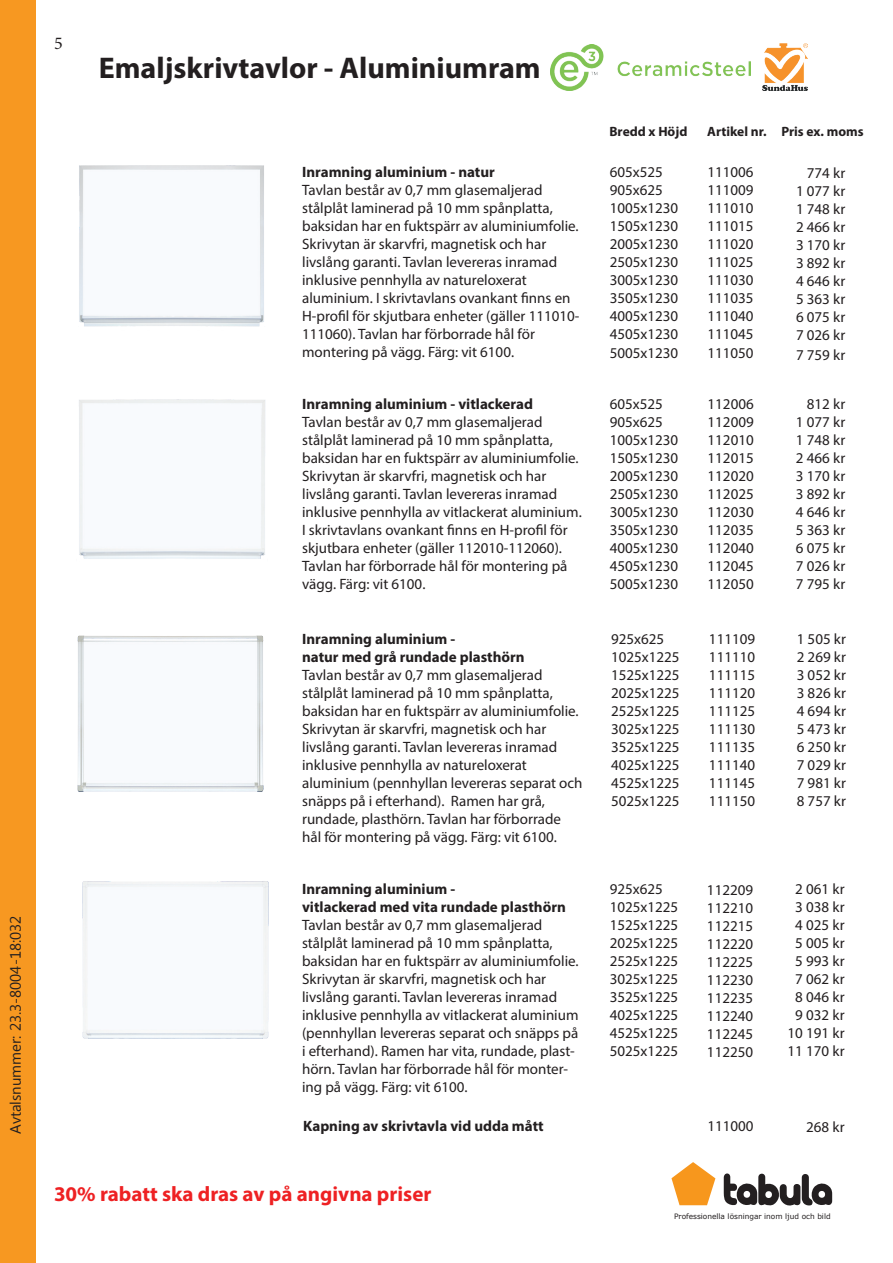
<style>
.page{position:relative;width:893px;height:1263px;background:#fff}
.page>*{position:absolute;margin:0;border:0;box-sizing:border-box;transform-origin:0 0}
.t1{font:700 30px "Myriad Pro";color:#231f20}
.t2{font:700 21px "Myriad Pro";color:#ee2123}
.t3{font:18px "Minion Pro";color:#231f20}
.t4{font:15px/18px "Myriad Pro";color:#231f20}
.t5{font:700 15px/18px "Myriad Pro";color:#231f20}
.t6{font:15px "Myanmar Text";color:#231f20}
.t7{font:700 13.5px "Myriad Pro";color:#231f20}
.t8{font:7.35px "Verdana";color:#231f20}
</style>
<div class="page">
<div style="left:0;top:0;width:36px;height:1263px;background:#f79821"></div>
<img style="left:79px;top:165px;width:185px;height:162px">
<img style="left:79px;top:399px;width:187px;height:160px">
<img style="left:77px;top:635px;width:187px;height:157px">
<img style="left:82px;top:881px;width:187px;height:158px">
<img style="left:763px;top:43px;width:44px;height:47px">
<svg style="left:671px;top:1162px;width:44px;height:43px"></svg>
<svg style="left:724px;top:1173px;width:108px;height:33px"></svg>
<img style="left:551px;top:44px;width:199px;height:46px">
<p class="t6" style="left:7px;top:1134px;width:220px;rotate:-90deg">Avtalsnummer: 23.3-8004-18:032</p>
<p class="t3" style="left:54px;top:31px;width:10px">5</p>
<h1 class="t1" style="left:99px;top:48px;width:443px">Emaljskrivtavlor - Aluminiumram</h1>
<p class="t5" style="left:302px;top:162px;width:194px">Inramning aluminium - natur</p>
<p class="t4" style="left:302px;top:180px;width:279px">Tavlan består av 0,7 mm glasemaljerad stålplåt laminerad på 10 mm spånplatta, baksidan har en fuktspärr av aluminiumfolie.<br>Skrivytan är skarvfri, magnetisk och har livslång garanti. Tavlan levereras inramad inklusive pennhylla av natureloxerat aluminium. I skrivtavlans ovankant finns en H-profil för skjutbara enheter (gäller 111010- 111060). Tavlan har förborrade hål för montering på vägg. Färg: vit 6100.</p>
<p class="t5" style="left:302px;top:394px;width:232px">Inramning aluminium - vitlackerad</p>
<p class="t4" style="left:302px;top:412px;width:281px">Tavlan består av 0,7 mm glasemaljerad stålplåt laminerad på 10 mm spånplatta, baksidan har en fuktspärr av aluminiumfolie.<br>Skrivytan är skarvfri, magnetisk och har livslång garanti. Tavlan levereras inramad inklusive pennhylla av vitlackerat aluminium.<br>I skrivtavlans ovankant finns en H-profil för skjutbara enheter (gäller 112010-112060).<br>Tavlan har förborrade hål för montering på vägg. Färg: vit 6100.</p>
<p class="t5" style="left:302px;top:629px;width:224px">Inramning aluminium -<br>natur med grå rundade plasthörn</p>
<p class="t4" style="left:302px;top:666px;width:282px">Tavlan består av 0,7 mm glasemaljerad stålplåt laminerad på 10 mm spånplatta, baksidan har en fuktspärr av aluminiumfolie.<br>Skrivytan är skarvfri, magnetisk och har livslång garanti. Tavlan levereras inramad inklusive pennhylla av natureloxerat aluminium (pennhyllan levereras separat och snäpps på i efterhand). Ramen har grå, rundade, plasthörn. Tavlan har förborrade hål för montering på vägg. Färg: vit 6100.</p>
<p class="t5" style="left:302px;top:880px;width:265px">Inramning aluminium -<br>vitlackerad med vita rundade plasthörn</p>
<p class="t4" style="left:302px;top:916px;width:278px">Tavlan består av 0,7 mm glasemaljerad stålplåt laminerad på 10 mm spånplatta, baksidan har en fuktspärr av aluminiumfolie.<br>Skrivytan är skarvfri, magnetisk och har livslång garanti. Tavlan levereras inramad inklusive pennhylla av vitlackerat aluminium (pennhyllan levereras separat och snäpps på i efterhand). Ramen har vita, rundade, plast&shy;hörn. Tavlan har förborrade hål för monter&shy;ing på vägg. Färg: vit 6100.</p>
<p class="t7" style="left:609px;top:123px;width:79px">Bredd x Höjd</p>
<p class="t7" style="left:707px;top:123px;width:158px">Artikel nr. Pris ex. moms</p>
<p class="t4" style="left:610px;top:162px;width:70px">605x525<br>905x625<br>1005x1230<br>1505x1230<br>2005x1230<br>2505x1230<br>3005x1230<br>3505x1230<br>4005x1230<br>4505x1230</p>
<p class="t4" style="left:610px;top:344px;width:70px">5005x1230</p>
<p class="t4" style="left:707px;top:162px;width:48px;text-align:justify">111006<br>111009<br>111010<br>111015<br>111020<br>111025<br>111030<br>111035<br>111040<br>111045</p>
<p class="t4" style="left:707px;top:344px;width:48px">111050</p>
<p class="t4" style="left:610px;top:394px;width:70px">605x525<br>905x625<br>1005x1230<br>1505x1230<br>2005x1230<br>2505x1230<br>3005x1230<br>3505x1230<br>4005x1230<br>4505x1230<br>5005x1230</p>
<p class="t4" style="left:708px;top:394px;width:48px;text-align:justify">112006<br>112009<br>112010<br>112015<br>112020<br>112025<br>112030<br>112035<br>112040<br>112045<br>112050</p>
<p class="t4" style="left:611px;top:630px;width:70px">925x625<br>1025x1225<br>1525x1225<br>2025x1225<br>2525x1225<br>3025x1225<br>3525x1225<br>4025x1225<br>4525x1225<br>5025x1225</p>
<p class="t4" style="left:709px;top:630px;width:48px;text-align:justify">111109<br>111110<br>111115<br>111120<br>111125<br>111130<br>111135<br>111140<br>111145<br>111150</p>
<p class="t4" style="left:610px;top:880px;width:70px">925x625<br>1025x1225<br>1525x1225<br>2025x1225<br>2525x1225<br>3025x1225<br>3525x1225<br>4025x1225<br>4525x1225<br>5025x1225</p>
<p class="t4" style="left:707px;top:881px;width:48px;text-align:justify">112209<br>112210<br>112215<br>112220<br>112225<br>112230<br>112235<br>112240<br>112245<br>112250</p>
<p class="t4" style="left:796px;top:163px;width:51px;text-align:justify;text-indent:11px">774 kr 1 077 kr 1 748 kr 2 466 kr 3 170 kr 3 892 kr 4 646 kr 5 363 kr 6 075 kr 7 026 kr</p>
<p class="t4" style="left:796px;top:345px;width:51px">7 759 kr</p>
<p class="t4" style="left:796px;top:394px;width:51px;text-align:justify;text-indent:11px">812 kr 1 077 kr 1 748 kr 2 466 kr 3 170 kr 3 892 kr 4 646 kr 5 363 kr 6 075 kr 7 026 kr 7 795 kr</p>
<p class="t4" style="left:797px;top:630px;width:51px;text-align:justify">1 505 kr 2 269 kr 3 052 kr 3 826 kr 4 694 kr 5 473 kr 6 250 kr 7 029 kr 7 981 kr 8 757 kr</p>
<p class="t4" style="left:788px;top:880px;width:59px;text-align:center">2 061 kr<br>3 038 kr<br>4 025 kr<br>5 005 kr<br>5 993 kr<br>7 062 kr<br>8 046 kr<br>9 032 kr<br>10 191 kr<br>11 170 kr</p>
<p class="t5" style="left:303px;top:1116px;width:242px">Kapning av skrivtavla vid udda mått</p>
<p class="t4" style="left:707px;top:1116px;width:48px">111000</p>
<p class="t4" style="left:806px;top:1117px;width:40px">268 kr</p>
<h2 class="t2" style="left:54px;top:1180px;width:379px">30% rabatt ska dras av på angivna priser</h2>
<p class="t8" style="left:674px;top:1211px;width:158px">Professionella lösningar inom ljud och bild</p>
</div>
